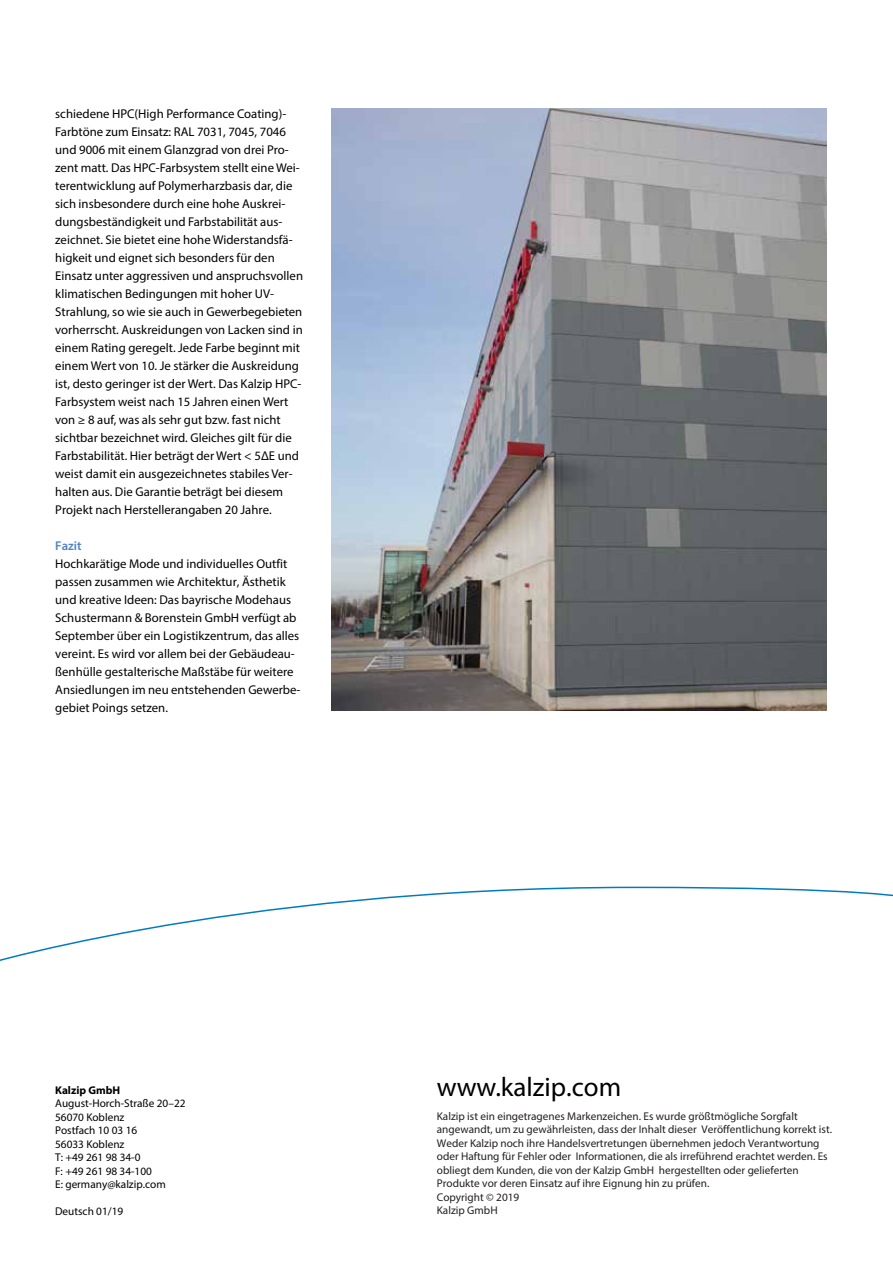
<style>
.page{position:relative;width:893px;height:1263px;background:#fff}
.page>*{position:absolute;margin:0;border:0;box-sizing:border-box;transform-origin:0 0}
.t1{font:27px "Myriad Pro";color:#000}
.t2{font:12.75px/18px "Myriad Pro";color:#000}
.t3{font:600 12.75px "Myriad Pro";color:#5284c4}
.t4{font:11.25px/13.5px "Myriad Pro";color:#231f20}
.t5{font:11.25px/13.5px "Myriad Pro";color:#000}
.t6{font:700 11.25px "Myriad Pro";color:#000}
</style>
<div class="page">
<svg style="left:0;top:886px;width:893px;height:75px"></svg>
<img style="left:332px;top:108px;width:494px;height:602px">
<p class="t2" style="left:55px;top:105px;width:249px">schiedene HPC(High Performance Coating)- Farbtöne zum Einsatz: RAL 7031, 7045, 7046 und 9006 mit einem Glanzgrad von drei Pro&shy;zent matt. Das HPC-Farbsystem stellt eine Wei&shy;terentwicklung auf Polymerharzbasis dar, die sich insbesondere durch eine hohe Auskrei&shy;dungsbeständigkeit und Farbstabilität aus&shy;zeichnet. Sie bietet eine hohe Widerstandsfä&shy;higkeit und eignet sich besonders für den Einsatz unter aggressiven und anspruchsvollen klimatischen Bedingungen mit hoher UV-Strahlung, so wie sie auch in Gewerbegebieten vorherrscht. Auskreidungen von Lacken sind in einem Rating geregelt. Jede Farbe beginnt mit einem Wert von 10. Je stärker die Auskreidung ist, desto geringer ist der Wert. Das Kalzip HPC-Farbsystem weist nach 15 Jahren einen Wert von ≥ 8 auf, was als sehr gut bzw. fast nicht sichtbar bezeichnet wird. Gleiches gilt für die Farbstabilität. Hier beträgt der Wert &lt; 5ΔE und weist damit ein ausgezeichnetes stabiles Ver&shy;halten aus. Die Garantie beträgt bei diesem Projekt nach Herstellerangaben 20 Jahre.</p>
<p class="t3" style="left:55px;top:538px;width:28px">Fazit</p>
<p class="t2" style="left:55px;top:555px;width:247px">Hochkarätige Mode und individuelles Outfit passen zusammen wie Architektur, Ästhetik und kreative Ideen: Das bayrische Modehaus Schustermann &amp; Borenstein GmbH verfügt ab September über ein Logistikzentrum, das alles vereint. Es wird vor allem bei der Gebäudeau&shy;ßenhülle gestalterische Maßstäbe für weitere Ansiedlungen im neu entstehenden Gewerbe&shy;gebiet Poings setzen.</p>
<p class="t6" style="left:55px;top:1083px;width:67px">Kalzip GmbH</p>
<p class="t5" style="left:55px;top:1096px;width:132px">August-Horch-Straße 20–22<br>56070 Koblenz<br>Postfach 10 03 16<br>56033 Koblenz<br>T: +49 261 98 34-0<br>F: +49 261 98 34-100<br>E: germany@kalzip.com</p>
<p class="t5" style="left:55px;top:1204px;width:70px">Deutsch 01/19</p>
<h1 class="t1" style="left:437px;top:1070px;width:186px">www.kalzip.com</h1>
<p class="t4" style="left:437px;top:1109px;width:397px">Kalzip ist ein eingetragenes Markenzeichen. Es wurde größtmögliche Sorgfalt angewandt, um zu gewährleisten, dass der Inhalt dieser Veröffentlichung korrekt ist.<br>Weder Kalzip noch ihre Handelsvertretungen übernehmen jedoch Verantwortung oder Haftung für Fehler oder Informationen, die als irreführend erachtet werden. Es obliegt dem Kunden, die von der Kalzip GmbH hergestellten oder gelieferten Produkte vor deren Einsatz auf ihre Eignung hin zu prüfen.<br>Copyright © 2019<br>Kalzip GmbH</p>
</div>
